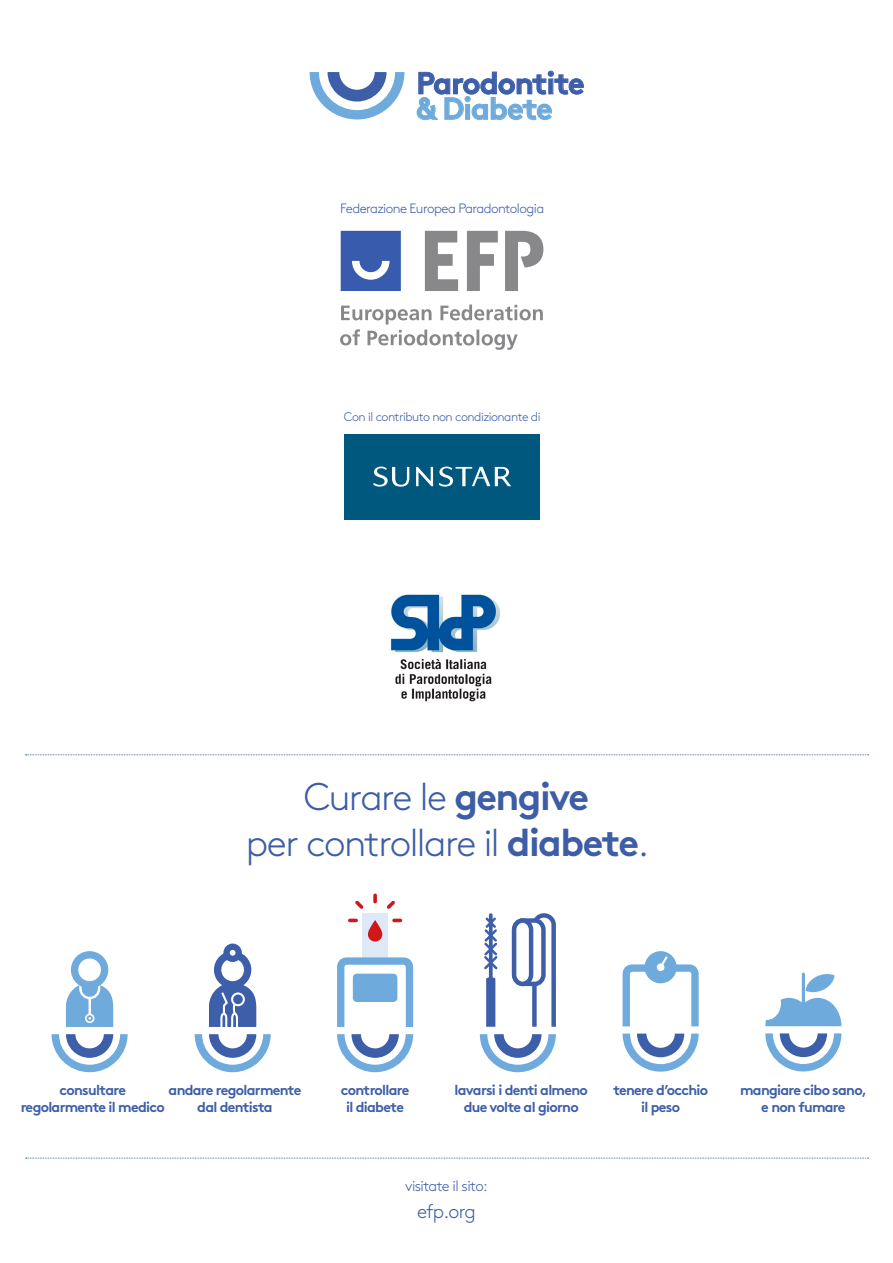
<style>
.page{position:relative;width:893px;height:1263px;background:#fff}
.page>*{position:absolute;margin:0;border:0;box-sizing:border-box;transform-origin:0 0}
.t1{font:300 38.4px/46.2px "Brown";letter-spacing:-.04em;color:#3d5da7;text-align:center}
.t2{font:700 30.75px "Brown";letter-spacing:-.03em;color:#3d5ea9}
.t3{font:700 30.75px "Brown";letter-spacing:-.03em;color:#6faadd}
.t4{font:300 19.5px "Brown";letter-spacing:-.04em;color:#3d5ea9}
.t5{font:300 15px "Brown";letter-spacing:-.04em;color:#3d5ea9}
.t6{font:700 14.25px/17.1px "Brown";letter-spacing:-.05em;color:#3d5ea9;text-align:center}
.t7{font:300 13.5px "Brown";letter-spacing:-.04em;color:#3d5da7}
.t8{font:300 12.45px "Brown";letter-spacing:-.04em;color:#3d5ea9}
.s1{font-weight:700}
</style>
<div class="page">
<svg style="left:373px;top:895px;width:4px;height:7px"></svg>
<svg style="left:387px;top:900px;width:8px;height:9px"></svg>
<svg style="left:355px;top:900px;width:9px;height:9px"></svg>
<svg style="left:394px;top:919px;width:6px;height:3px"></svg>
<svg style="left:350px;top:919px;width:6px;height:3px"></svg>
<div style="left:363px;top:913px;width:25px;height:60px;background:#dee9f8"></div>
<svg style="left:368px;top:920px;width:14px;height:21px"></svg>
<svg style="left:337px;top:954px;width:77px;height:118px"></svg>
<div style="left:353px;top:974px;width:44px;height:28px;background:#6faadd;border-radius:4px"></div>
<svg style="left:52px;top:1034px;width:76px;height:38px"></svg>
<svg style="left:66px;top:979px;width:47px;height:48px"></svg>
<div style="left:71px;top:951px;width:37px;height:37px;border:7px solid #6faadd;border-radius:50%"></div>
<svg style="left:765px;top:1033px;width:76px;height:38px"></svg>
<svg style="left:765px;top:973px;width:76px;height:53px"></svg>
<div style="left:644px;top:951px;width:33px;height:32px;background:#6faadd;border-radius:50%"></div>
<svg style="left:622px;top:954px;width:77px;height:118px"></svg>
<svg style="left:480px;top:913px;width:76px;height:159px"></svg>
<div style="left:214px;top:951px;width:37px;height:37px;border:7px solid #3d5ea9;border-radius:50%"></div>
<div style="left:223px;top:943px;width:19px;height:19px;background:#3d5ea9;border-radius:50%"></div>
<svg style="left:230px;top:950px;width:6px;height:6px"></svg>
<svg style="left:195px;top:983px;width:76px;height:89px"></svg>
<svg style="left:26px;top:754px;width:842px;height:1px"></svg>
<svg style="left:26px;top:1158px;width:842px;height:1px"></svg>
<svg style="left:341px;top:231px;width:60px;height:60px;background:#4c6bb5"></svg>
<svg style="left:425px;top:231px;width:33px;height:60px"></svg>
<svg style="left:467px;top:231px;width:31px;height:60px"></svg>
<svg style="left:505px;top:231px;width:38px;height:60px"></svg>
<svg style="left:340px;top:304px;width:203px;height:46px"></svg>
<div style="left:344px;top:434px;width:196px;height:86px;background:#01587e"></div>
<svg style="left:373px;top:466px;width:36px;height:21px"></svg>
<svg style="left:416px;top:467px;width:17px;height:19px"></svg>
<svg style="left:439px;top:466px;width:72px;height:21px"></svg>
<img style="left:390px;top:594px;width:110px;height:108px">
<svg style="left:417px;top:71px;width:167px;height:49px"></svg>
<svg style="left:310px;top:72px;width:94px;height:47px"></svg>
<h2 class="t2" style="left:416px;top:58px;width:170px">Parodontite</h2>
<h2 class="t3" style="left:416px;top:84px;width:138px">&amp; Diabete</h2>
<p class="t7" style="left:340px;top:198px;width:206px">Federazione Europea Paradontologia</p>
<p class="t8" style="left:344px;top:408px;width:198px">Con il contributo non condizionante di</p>
<h1 class="t1" style="left:246px;top:771px;width:405px">Curare le <span class="s1">gengive<br></span>per controllare il <span class="s1">diabete</span>.</h1>
<p class="t6" style="left:21px;top:1080px;width:146px">consultare regolarmente il medico</p>
<p class="t6" style="left:740px;top:1080px;width:129px">mangiare cibo sano, e non fumare</p>
<p class="t6" style="left:455px;top:1080px;width:135px">lavarsi i denti almeno due volte al giorno</p>
<p class="t6" style="left:613px;top:1080px;width:97px">tenere d’occhio il peso</p>
<p class="t6" style="left:169px;top:1080px;width:134px">andare regolarmente dal dentista</p>
<p class="t6" style="left:341px;top:1080px;width:70px">controllare il diabete</p>
<p class="t5" style="left:405px;top:1175px;width:84px">visitate il sito:</p>
<h3 class="t4" style="left:417px;top:1197px;width:60px">efp.org</h3>
</div>
